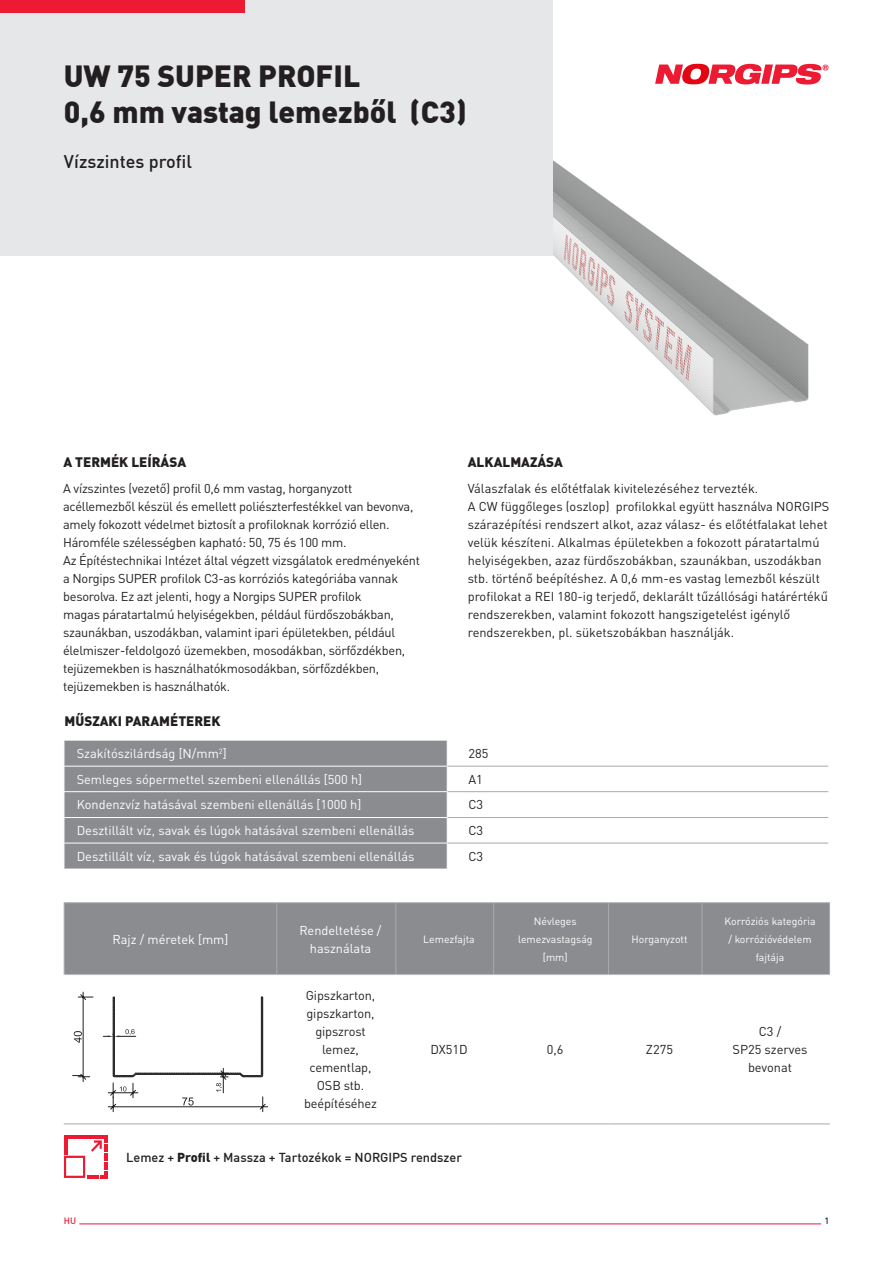
<style>
.page{position:relative;width:893px;height:1263px;background:#fff}
.page>*{position:absolute;margin:0;border:0;box-sizing:border-box;transform-origin:0 0}
.t1{font:900 30px/36px "DIN Offc Pro";color:#231f20}
.t2{font:500 18px "DIN Offc Pro";color:#231f20}
.header_2{font:900 13.5px "DIN Offc Pro";color:#231f20}
.txt_bullet{font:12.75px/18px "DIN Pro";letter-spacing:-.02em;color:#231f20}
.txt{font:12.75px/18px "DIN Pro";color:#231f20}
.t3{font:12.75px/18px "DIN Pro";color:#fff;text-align:center}
.t4{font:12.75px/18px "DIN Pro";letter-spacing:-.01em;color:#231f20;text-align:center}
.t5{font:500 12.75px "DIN Offc Pro";color:#231f20}
.t6{font:10.5px/18px "DIN Pro";color:#fff;text-align:center}
.t7{font:500 9px "DIN Offc Pro";color:#ed1a33}
.t8{font:500 9px "DIN Offc Pro";color:#231f20}
.s1{font-weight:900}
</style>
<div class="page">
<img style="left:441px;top:160px;width:368px;height:256px">
<div style="left:0;top:0;width:553px;height:255px;background:#e6e7e9"></div>
<div style="left:0;top:0;width:244px;height:13px;background:#ed1a33"></div>
<svg style="left:655px;top:64px;width:173px;height:20px"></svg>
<hr style="left:79px;top:1223px;width:742px;height:1px;background:#ed1a33">
<svg style="left:64px;top:1135px;width:43px;height:44px"></svg>
<div style="left:65px;top:741px;width:382px;height:127px;background:#8a8c8f"></div>
<hr style="left:64px;top:766px;width:384px;height:1px;background:#fff">
<hr style="left:64px;top:791px;width:384px;height:1px;background:#fff">
<hr style="left:64px;top:817px;width:384px;height:1px;background:#fff">
<hr style="left:64px;top:843px;width:384px;height:1px;background:#fff">
<svg style="left:64px;top:741px;width:1px;height:127px"></svg>
<hr style="left:448px;top:766px;width:380px;height:1px;background:#a8a9ad">
<hr style="left:448px;top:791px;width:380px;height:1px;background:#a8a9ad">
<hr style="left:448px;top:817px;width:380px;height:1px;background:#a8a9ad">
<hr style="left:448px;top:843px;width:380px;height:1px;background:#a8a9ad">
<div style="left:65px;top:903px;width:764px;height:72px;background:#8a8c8f"></div>
<hr style="left:64px;top:902px;width:213px;height:1px;background:#a8a9ad">
<hr style="left:64px;top:903px;width:1px;height:72px;background:#a8a9ad">
<hr style="left:277px;top:902px;width:119px;height:1px;background:#a8a9ad">
<hr style="left:276px;top:903px;width:1px;height:72px;background:#a8a9ad">
<hr style="left:396px;top:902px;width:98px;height:1px;background:#a8a9ad">
<hr style="left:395px;top:903px;width:1px;height:72px;background:#a8a9ad">
<hr style="left:494px;top:902px;width:114px;height:1px;background:#a8a9ad">
<hr style="left:493px;top:903px;width:1px;height:72px;background:#a8a9ad">
<hr style="left:608px;top:902px;width:94px;height:1px;background:#a8a9ad">
<hr style="left:608px;top:903px;width:1px;height:72px;background:#a8a9ad">
<hr style="left:702px;top:902px;width:128px;height:1px;background:#a8a9ad">
<hr style="left:702px;top:903px;width:1px;height:72px;background:#a8a9ad">
<hr style="left:829px;top:903px;width:1px;height:72px;background:#a8a9ad">
<hr style="left:64px;top:1123px;width:213px;height:1px;background:#a8a9ad">
<hr style="left:277px;top:1123px;width:119px;height:1px;background:#a8a9ad">
<hr style="left:396px;top:1123px;width:98px;height:1px;background:#a8a9ad">
<hr style="left:494px;top:1123px;width:114px;height:1px;background:#a8a9ad">
<hr style="left:608px;top:1123px;width:94px;height:1px;background:#a8a9ad">
<hr style="left:702px;top:1123px;width:128px;height:1px;background:#a8a9ad">
<svg style="left:103px;top:996px;width:165px;height:116px"></svg>
<svg style="left:73px;top:992px;width:20px;height:90px"></svg>
<p class="t1" style="left:64px;top:56px;width:404px">UW 75 SUPER PROFIL<br>0,6 mm vastag lemezből (C3)</p>
<p class="t2" style="left:64px;top:147px;width:130px">Vízszintes profil</p>
<p class="header_2" style="left:63px;top:451px;width:124px">A TERMÉK LEÍRÁSA</p>
<p class="header_2" style="left:468px;top:451px;width:97px">ALKALMAZÁSA</p>
<p class="txt_bullet" style="left:63px;top:479px;width:358px">A vízszintes (vezető) profil 0,6 mm vastag, horganyzott acéllemezből készül és emellett poliészterfestékkel van bevonva, amely fokozott védelmet biztosít a profiloknak korrózió ellen.<br>Háromféle szélességben kapható: 50, 75 és 100 mm.<br>Az Építéstechnikai Intézet által végzett vizsgálatok eredményeként a Norgips SUPER profilok C3-as korróziós kategóriába vannak besorolva. Ez azt jelenti, hogy a Norgips SUPER profilok<br>magas páratartalmú helyiségekben, például fürdőszobákban, szaunákban, uszodákban, valamint ipari épületekben, például élelmiszer-feldolgozó üzemekben, mosodákban, sörfőzdékben, tejüzemekben is használhatókmosodákban, sörfőzdékben, tejüzemekben is használhatók.</p>
<p class="header_2" style="left:65px;top:710px;width:157px">MŰSZAKI PARAMÉTEREK</p>
<p class="txt" style="left:468px;top:479px;width:363px">Válaszfalak és előtétfalak kivitelezéséhez tervezték.<br>A CW függőleges (oszlop) profilokkal együtt használva NORGIPS szárazépítési rendszert alkot, azaz válasz- és előtétfalakat lehet velük készíteni. Alkalmas épületekben a fokozott páratartalmú helyiségekben, azaz fürdőszobákban, szaunákban, uszodákban stb. történő beépítéshez. A 0,6 mm-es vastag lemezből készült profilokat a REI 180-ig terjedő, deklarált tűzállósági határértékű rendszerekben, valamint fokozott hangszigetelést igénylő rendszerekben, pl. süketszobákban használják.</p>
<p class="t3" style="left:77px;top:744px;width:151px">Szakítószilárdság [N/mm<sup>2</sup>]</p>
<p class="t4" style="left:468px;top:744px;width:21px">285</p>
<p class="t3" style="left:77px;top:769px;width:287px">Semleges sópermettel szembeni ellenállás [500 h]</p>
<p class="t4" style="left:468px;top:769px;width:16px">A1</p>
<p class="t3" style="left:77px;top:795px;width:286px">Kondenzvíz hatásával szembeni ellenállás [1000 h]</p>
<p class="t4" style="left:468px;top:795px;width:16px">C3</p>
<p class="t3" style="left:77px;top:821px;width:339px">Desztillált víz, savak és lúgok hatásával szembeni ellenállás</p>
<p class="t4" style="left:468px;top:821px;width:16px">C3</p>
<p class="t3" style="left:77px;top:846px;width:339px">Desztillált víz, savak és lúgok hatásával szembeni ellenállás</p>
<p class="t4" style="left:468px;top:846px;width:16px">C3</p>
<p class="t3" style="left:113px;top:929px;width:117px">Rajz / méretek [mm]</p>
<p class="t3" style="left:300px;top:920px;width:83px">Rendeltetése / használata</p>
<p class="t6" style="left:423px;top:929px;width:53px">Lemezfajta</p>
<p class="t6" style="left:518px;top:911px;width:76px">Névleges lemezvastagság [mm]</p>
<p class="t6" style="left:631px;top:929px;width:57px">Horganyzott</p>
<p class="t4" style="left:304px;top:986px;width:74px">Gipszkarton, gipszkarton, gipszrost lemez, cementlap,<br>OSB stb. beépítéséhez</p>
<p class="t4" style="left:430px;top:1040px;width:39px">DX51D</p>
<p class="t4" style="left:547px;top:1040px;width:18px">0,6</p>
<p class="t4" style="left:646px;top:1040px;width:29px">Z275</p>
<p class="t5" style="left:126px;top:1147px;width:337px">Lemez + <span class="s1">Profil</span> + Massza + Tartozékok = NORGIPS rendszer</p>
<p class="t6" style="left:724px;top:911px;width:93px">Korróziós kategória / korrózióvédelem fajtája</p>
<p class="t4" style="left:759px;top:1022px;width:24px">C3 /</p>
<p class="t4" style="left:732px;top:1040px;width:77px">SP25 szerves bevonat</p>
<p class="t7" style="left:64px;top:1214px;width:14px">HU</p>
<p class="t8" style="left:824px;top:1214px;width:6px">1</p>
</div>
